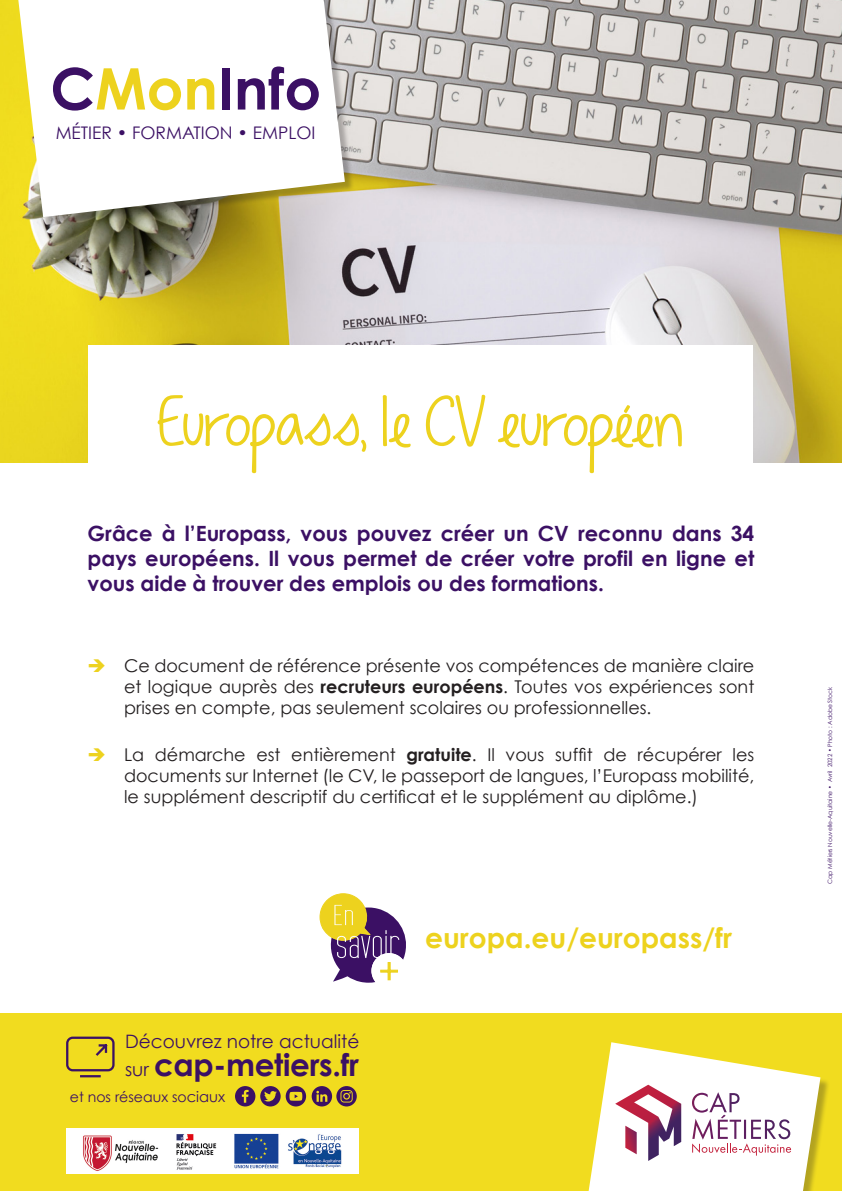
<style>
.page{position:relative;width:842px;height:1191px;background:#fff}
.page>*{position:absolute;margin:0;border:0;box-sizing:border-box;transform-origin:0 0}
.t1{font:61px "KG Begin Again";color:#edd21e}
.t2{font:700 57.4px "Century Gothic";color:#3b1064}
.t3{font:700 30.8px "Century Gothic";letter-spacing:-.01em;color:#3b1064}
.t4{font:700 28px "Century Gothic";color:#edd21e}
.t5{font:700 21px/25.2px "Century Gothic";color:#3b1064;text-align:justify}
.t6{font:18.5px "Century Gothic";color:#3b1064}
.t7{font:17.6px/21.1px "Century Gothic";color:#231f20;text-align:justify}
.t8{font:17.3px "Century Gothic";color:#3b1064}
.t9{font:14.1px "Century Gothic";color:#3b1064}
.t10{font:6px "Century Gothic";color:#3b1064}
.s1{color:#edd21e}
.s2{font-weight:700}
.s3{font-weight:400;font-size:18.5px}
.s4{font-size:14.7px}
</style>
<div class="page">
<img style="left:0;top:0;width:842px;height:463px">
<div style="left:0;top:1013px;width:842px;height:178px;background:#f1dc1f"></div>
<div style="left:88px;top:345px;width:664px;height:132px;background:#fff"></div>
<div style="left:8px;top:0;width:347px;height:227px;background:#231f20;opacity:.3"></div>
<svg style="left:18px;top:0;width:327px;height:217px"></svg>
<div style="left:578px;top:1044px;width:252px;height:147px;background:#231f20;opacity:.3"></div>
<svg style="left:589px;top:1042px;width:231px;height:149px"></svg>
<svg style="left:319px;top:893px;width:87px;height:90px"></svg>
<img style="left:66px;top:1128px;width:293px;height:45px">
<svg style="left:66px;top:1036px;width:49px;height:42px"></svg>
<svg style="left:312px;top:1086px;width:45px;height:20px"></svg>
<svg style="left:235px;top:1086px;width:71px;height:20px"></svg>
<p class="t2" style="left:50px;top:53px;width:272px">C<span class="s1">Mon</span>Info</p>
<p class="t8" style="left:56px;top:122px;width:261px">MÉTIER • FORMATION • EMPLOI</p>
<p class="t1" style="left:157px;top:385px;width:528px">Europass, le CV européen</p>
<p class="t5" style="left:88px;top:520px;width:668px">Grâce à l’Europass, vous pouvez créer un CV reconnu dans 34 pays européens. Il vous permet de créer votre profil en ligne et vous aide à trouver des emplois ou des formations.</p>
<p class="t7" style="left:124px;top:654px;width:632px;text-indent:-36px"><span class="s1">➔</span> Ce document de référence présente vos compétences de manière claire et logique auprès des <span class="s2">recruteurs européens</span>. Toutes vos expériences sont prises en compte, pas seulement scolaires ou professionnelles.</p>
<p class="t7" style="left:124px;top:743px;width:632px;text-indent:-36px"><span class="s1">➔</span> La démarche est entièrement <span class="s2">gratuite</span>. Il vous suffit de récupérer les documents sur Internet (le CV, le passeport de langues, l’Europass mobilité, le supplément descriptif du certificat et le supplément au diplôme.)</p>
<p class="t6" style="left:125px;top:1030px;width:236px">Découvrez notre actualité</p>
<p class="t3" style="left:125px;top:1045px;width:235px"><span class="s3">sur</span> cap-metiers.fr</p>
<p class="t9" style="left:70px;top:1088px;width:157px">et nos réseaux so<span class="s4">ciaux</span></p>
<p class="t4" style="left:425px;top:920px;width:308px">europa.eu/europass/fr</p>
<p class="t10" style="left:826px;top:883px;width:198px;rotate:-90deg">Cap Métiers Nouvelle-Aquitaine • Avril 2022 • Photo : Adobe Stock</p>
</div>
